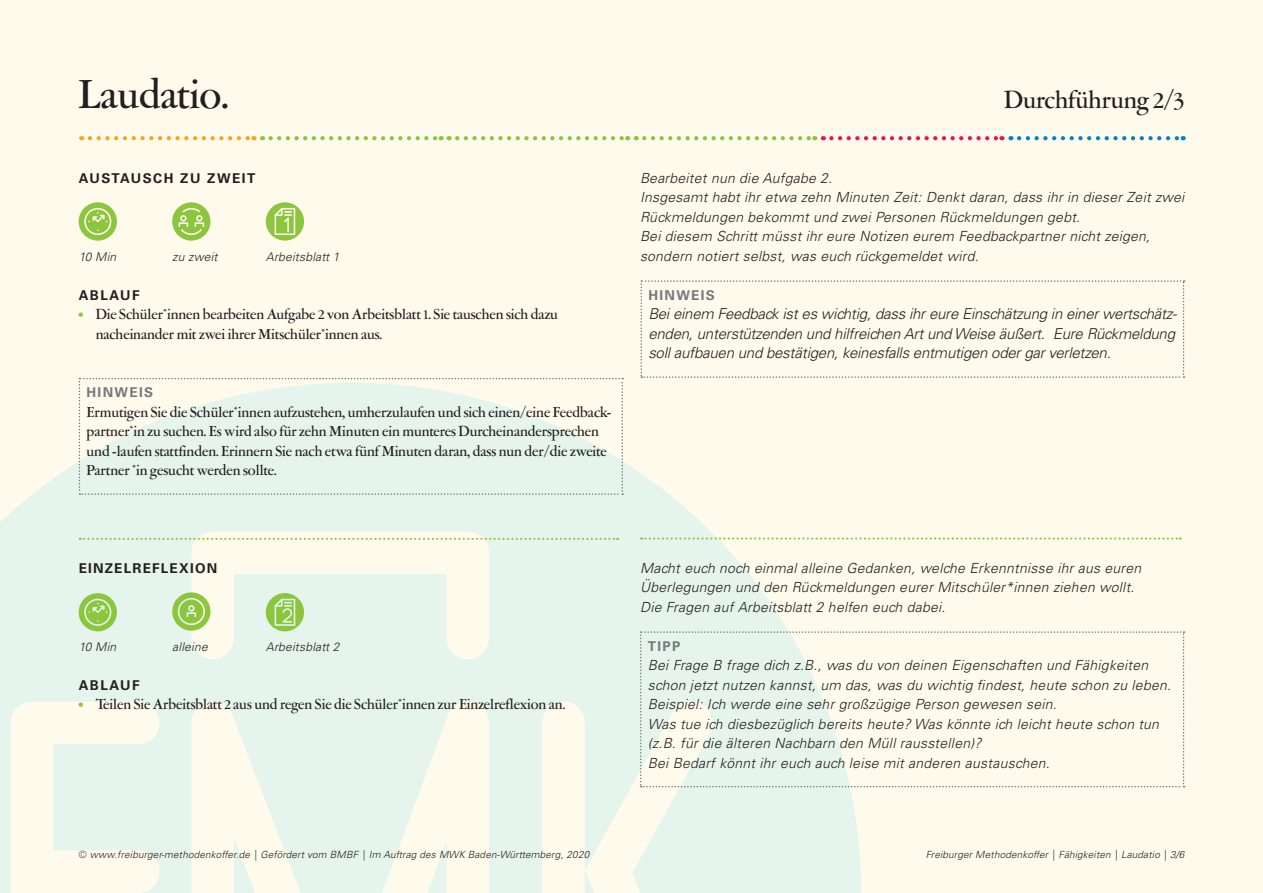
<style>
.page{position:relative;width:1263px;height:893px;background:#fefbed}
.page>*{position:absolute;margin:0;border:0;box-sizing:border-box;transform-origin:0 0}
.t1{font:500 42px "Garamont Amst SH";color:#231f20}
.t2{font:500 25.5px "Garamont Amst SH";color:#231f20}
.t3{font:500 15px/19.5px "Garamont Amst SH";color:#231f20}
.t4{font:italic 300 15px/19.5px "Univers LT Pro 45";letter-spacing:-.015em;color:#231f20}
.t5{font:italic 300 13.95px/19.5px "Univers LT Pro 45";letter-spacing:.02em;color:#231f20}
.t6{font:700 13.5px "Univers LT Pro 65";letter-spacing:.09em;color:#231f20}
.t7{font:700 13.5px "Univers LT Pro 65";letter-spacing:.1em;color:#76787b}
.t8{font:700 13.5px "Univers LT Pro 65";letter-spacing:.11em;color:#231f20}
.t9{font:italic 300 12px "Univers LT Pro 45";letter-spacing:.02em;color:#231f20}
.t10{font:italic 300 9.9px "Univers LT Pro 45";letter-spacing:.02em;color:#231f20}
.s1{font-family:"Univers LT Pro 65";font-weight:700;font-size:12px;color:#8bc63e}
</style>
<div class="page">
<svg style="left:0;top:384px;width:861px;height:509px;fill:#e5f4ed"></svg>
<svg style="left:90px;top:136px;width:164px;height:4px"></svg>
<svg style="left:270px;top:136px;width:172px;height:4px"></svg>
<svg style="left:457px;top:136px;width:171px;height:4px"></svg>
<svg style="left:644px;top:136px;width:171px;height:4px"></svg>
<svg style="left:831px;top:136px;width:171px;height:4px"></svg>
<svg style="left:1019px;top:136px;width:165px;height:4px"></svg>
<svg style="left:79px;top:202px;width:38px;height:39px"></svg>
<svg style="left:79px;top:593px;width:38px;height:38px"></svg>
<svg style="left:266px;top:202px;width:38px;height:39px"></svg>
<svg style="left:172px;top:592px;width:38px;height:39px"></svg>
<svg style="left:266px;top:593px;width:38px;height:38px"></svg>
<svg style="left:172px;top:202px;width:38px;height:39px"></svg>
<svg style="left:80px;top:538px;width:538px;height:2px"></svg>
<svg style="left:641px;top:537px;width:540px;height:3px"></svg>
<svg style="left:640px;top:631px;width:544px;height:156px"></svg>
<svg style="left:79px;top:378px;width:544px;height:117px"></svg>
<svg style="left:640px;top:280px;width:544px;height:98px"></svg>
<h1 class="t1" style="left:79px;top:72px;width:151px">Laudatio.</h1>
<p class="t8" style="left:79px;top:169px;width:178px">AUSTAUSCH ZU ZWEIT</p>
<p class="t9" style="left:79px;top:249px;width:39px">10 Min</p>
<p class="t9" style="left:172px;top:249px;width:47px">zu zweit</p>
<p class="t9" style="left:266px;top:249px;width:75px">Arbeitsblatt 1</p>
<p class="t6" style="left:79px;top:286px;width:62px">ABLAUF</p>
<p class="t3" style="left:96px;top:305px;width:464px;text-indent:-17px"><span class="s1">•</span> Die Schüler*innen bearbeiten Aufgabe 2 von Arbeitsblatt 1. Sie tauschen sich dazu nacheinander mit zwei ihrer Mitschüler*innen aus.</p>
<p class="t7" style="left:87px;top:383px;width:68px">HINWEIS</p>
<p class="t3" style="left:87px;top:403px;width:526px">Ermutigen Sie die Schüler*innen aufzustehen, umherzulaufen und sich einen/eine Feedback&shy;partner*in zu suchen. Es wird also für zehn Minuten ein munteres Durcheinandersprechen und -laufen stattfinden. Erinnern Sie nach etwa fünf Minuten daran, dass nun der/die zweite Partner *in gesucht werden sollte.</p>
<h2 class="t2" style="left:1004px;top:86px;width:182px">Durchführung 2/3</h2>
<p class="t5" style="left:640px;top:168px;width:546px">Bearbeitet nun die Aufgabe 2.<br>Insgesamt habt ihr etwa zehn Minuten Zeit: Denkt daran, dass ihr in dieser Zeit zwei Rückmeldungen bekommt und zwei Personen Rückmeldungen gebt.<br>Bei diesem Schritt müsst ihr eure Notizen eurem Feedbackpartner nicht zeigen, sondern notiert selbst, was euch rückgemeldet wird.</p>
<p class="t7" style="left:648px;top:286px;width:68px">HINWEIS</p>
<p class="t4" style="left:648px;top:304px;width:530px">Bei einem Feedback ist es wichtig, dass ihr eure Einschätzung in einer wertschätz&shy;enden, unterstützenden und hilfreichen Art und Weise äußert. Eure Rückmeldung soll aufbauen und bestätigen, keinesfalls entmutigen oder gar verletzen.</p>
<p class="t6" style="left:79px;top:559px;width:140px">EINZELREFLEXION</p>
<p class="t5" style="left:640px;top:558px;width:503px">Macht euch noch einmal alleine Gedanken, welche Erkenntnisse ihr aus euren<br>Überlegungen und den Rückmeldungen eurer Mitschüler*innen ziehen wollt.<br>Die Fragen auf Arbeitsblatt 2 helfen euch dabei.</p>
<p class="t9" style="left:79px;top:639px;width:39px">10 Min</p>
<p class="t9" style="left:172px;top:639px;width:37px">alleine</p>
<p class="t9" style="left:266px;top:639px;width:75px">Arbeitsblatt 2</p>
<p class="t6" style="left:79px;top:676px;width:62px">ABLAUF</p>
<p class="t3" style="left:79px;top:695px;width:488px"><span class="s1">•</span> Teilen Sie Arbeitsblatt 2 aus und regen Sie die Schüler*innen zur Einzelreflexion an.</p>
<p class="t7" style="left:648px;top:637px;width:34px">TIPP</p>
<p class="t5" style="left:648px;top:656px;width:525px">Bei Frage B frage dich z.B., was du von deinen Eigenschaften und Fähigkeiten schon jetzt nutzen kannst, um das, was du wichtig findest, heute schon zu leben.<br>Beispiel: Ich werde eine sehr großzügige Person gewesen sein.<br>Was tue ich diesbezüglich bereits heute? Was könnte ich leicht heute schon tun (z.B. für die älteren Nachbarn den Müll rausstellen)?<br>Bei Bedarf könnt ihr euch auch leise mit anderen austauschen.</p>
<p class="t10" style="left:79px;top:848px;width:512px">© www.freiburger-methodenkoffer.de | Gefördert vom BMBF | Im Auftrag des MWK Baden-Württemberg, 2020</p>
<p class="t10" style="left:926px;top:848px;width:260px">Freiburger Methodenkoffer | Fähigkeiten | Laudatio | 3/6</p>
</div>
